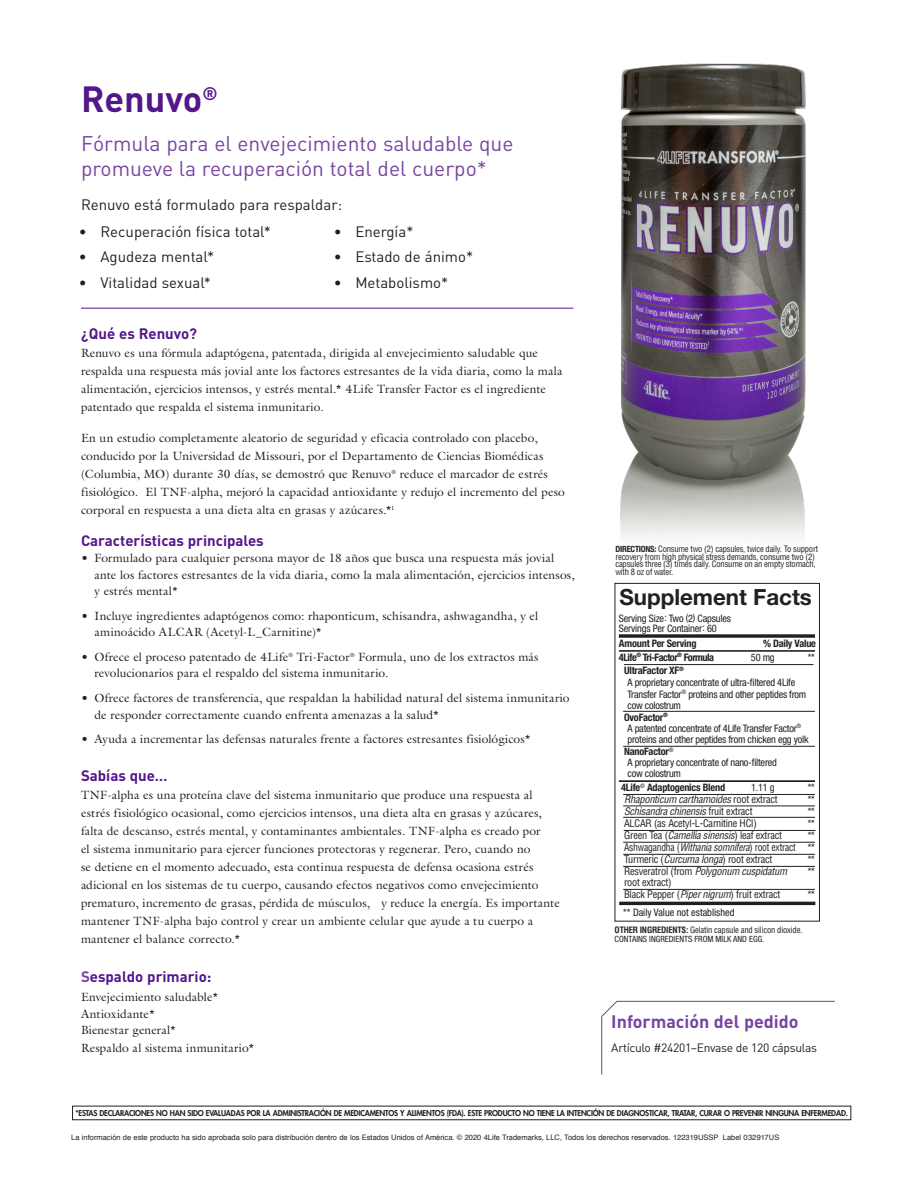
<style>
.page{position:relative;width:918px;height:1188px;background:#fff}
.page>*{position:absolute;margin:0;border:0;box-sizing:border-box;transform-origin:0 0}
.t1{font:700 36px "DIN";color:#53168b}
.t2{font:700 22.35px "Helvetica Neue LT Std";color:#231f20}
.t3{font:21px/25.2px "DIN";color:#7846a2}
.t4{font:700 17.85px "DIN";color:#7644a1}
.t5{font:15px "DIN";color:#231f20}
.t6{font:700 15px "DIN";color:#53168b}
.t7{font:12px/18px "Galliard Std";letter-spacing:.01em;color:#231f20}
.t8{font:12px "DIN";letter-spacing:-.025em;color:#231f20}
.t9{font:condensed 10.35px/10.4px "Helvetica Neue LT Std";letter-spacing:-.02em;color:#231f20}
.t10{font:condensed 10.35px/12px "Helvetica LT Std";letter-spacing:-.02em;color:#231f20}
.t11{font:italic condensed 10.35px "Helvetica LT Std";letter-spacing:-.02em;color:#231f20}
.t12{font:700 condensed 10.35px "Helvetica Neue LT Std";letter-spacing:-.02em;color:#231f20}
.t13{font:condensed 10.35px/12px "Helvetica LT Std";letter-spacing:-.02em;color:#231f20;text-align:justify;scale:.93 1}
.t14{font:condensed 10.35px "Helvetica Neue LT Std";color:#231f20}
.t15{font:700 condensed 10.35px "Helvetica Neue LT Std";letter-spacing:-.05em;color:#231f20}
.t16{font:condensed 8.55px/7.6px "Helvetica LT Std";letter-spacing:-.025em;color:#231f20}
.t17{font:condensed 8.55px/9.4px "Helvetica Neue LT Std";color:#231f20}
.t18{font:800 7.8px "Futura Std";letter-spacing:-.025em;color:#231f20}
.t19{font:7.5px "Helvetica";color:#231f20}
.s1{color:#7846a2}
.s2{font-family:"Helvetica Neue LT Std";font-weight:700}
.s3{font-style:normal}
.s4{font-style:italic}
.s5{font-family:"Helvetica Neue LT Std"}
.s6{font-family:"Helvetica LT Std";font-weight:700}
.s7{font-family:"Helvetica LT Std"}
</style>
<div class="page">
<img style="left:565px;top:63px;width:255px;height:570px">
<hr style="left:81px;top:308px;width:492px;height:1px;background:#53168b">
<svg style="left:601px;top:1001px;width:234px;height:74px"></svg>
<div style="left:72px;top:1106px;width:779px;height:14px;border:1px solid #231f20"></div>
<div style="left:615px;top:583px;width:204px;height:338px;background:#fff"></div>
<div style="left:615px;top:583px;width:205px;height:339px;border:1px solid #231f20"></div>
<svg style="left:619px;top:634px;width:196px;height:4px"></svg>
<hr style="left:619px;top:650px;width:196px;height:2px;background:#231f20">
<hr style="left:623px;top:711px;width:192px;height:1px;background:#231f20">
<hr style="left:623px;top:746px;width:192px;height:1px;background:#231f20">
<hr style="left:623px;top:806px;width:192px;height:1px;background:#231f20">
<hr style="left:623px;top:794px;width:192px;height:1px;background:#231f20">
<hr style="left:623px;top:817px;width:192px;height:1px;background:#231f20">
<hr style="left:624px;top:830px;width:192px;height:1px;background:#231f20">
<hr style="left:623px;top:842px;width:192px;height:1px;background:#231f20">
<hr style="left:623px;top:854px;width:192px;height:1px;background:#231f20">
<hr style="left:623px;top:866px;width:192px;height:1px;background:#231f20">
<hr style="left:623px;top:889px;width:192px;height:1px;background:#231f20">
<hr style="left:624px;top:664px;width:190px;height:1px;background:#231f20">
<hr style="left:619px;top:780px;width:196px;height:2px;background:#231f20">
<hr style="left:619px;top:902px;width:196px;height:3px;background:#231f20">
<p class="t1" style="left:81px;top:76px;width:138px">Renuvo<sup>®</sup></p>
<p class="t3" style="left:81px;top:130px;width:434px">Fórmula para el envejecimiento saludable que promueve la recuperación total del cuerpo*</p>
<p class="t5" style="left:81px;top:195px;width:263px">Renuvo está formulado para respaldar:</p>
<p class="t5" style="left:79px;top:222px;width:194px">• Recuperación física total*</p>
<p class="t5" style="left:79px;top:247px;width:137px">• Agudeza mental*</p>
<p class="t5" style="left:79px;top:273px;width:134px">• Vitalidad sexual*</p>
<p class="t5" style="left:334px;top:222px;width:81px">• Energía*</p>
<p class="t5" style="left:334px;top:247px;width:141px">• Estado de ánimo*</p>
<p class="t5" style="left:334px;top:273px;width:116px">• Metabolismo*</p>
<p class="t6" style="left:81px;top:324px;width:118px">¿Qué es Renuvo?</p>
<p class="t7" style="left:81px;top:344px;width:483px">Renuvo es una fórmula adaptógena, patentada, dirigida al envejecimiento saludable que respalda una respuesta más jovial ante los factores estresantes de la vida diaria, como la mala alimentación, ejercicios intensos, y estrés mental.* 4Life Transfer Factor es el ingrediente patentado que respalda el sistema inmunitario.</p>
<p class="t7" style="left:81px;top:429px;width:485px">En un estudio completamente aleatorio de seguridad y eficacia controlado con placebo, conducido por la Universidad de Missouri, por el Departamento de Ciencias Biomédicas (Columbia, MO) durante 30 días, se demostró que Renuvo<sup>®</sup> reduce el marcador de estrés fisiológico. El TNF-alpha, mejoró la capacidad antioxidante y redujo el incremento del peso corporal en respuesta a una dieta alta en grasas y azúcares.*<sup>1</sup></p>
<p class="t6" style="left:81px;top:531px;width:184px">Características principales</p>
<p class="t7" style="left:94px;top:550px;width:482px;line-height:16.5px;text-indent:-14px">• Formulado para cualquier persona mayor de 18 años que busca una respuesta más jovial ante los factores estresantes de la vida diaria, como la mala alimentación, ejercicios intensos, y estrés mental*</p>
<p class="t7" style="left:94px;top:607px;width:445px;line-height:16.5px;text-indent:-14px">• Incluye ingredientes adaptógenos como: rhaponticum, schisandra, ashwagandha, y el aminoácido ALCAR (Acetyl-L_Carnitine)*</p>
<p class="t7" style="left:94px;top:648px;width:445px;line-height:16.5px;text-indent:-14px">• Ofrece el proceso patentado de 4Life<sup>®</sup> Tri-Factor<sup>®</sup> Formula, uno de los extractos más revolucionarios para el respaldo del sistema inmunitario.</p>
<p class="t7" style="left:94px;top:690px;width:477px;line-height:16.5px;text-indent:-14px">• Ofrece factores de transferencia, que respaldan la habilidad natural del sistema inmunitario de responder correctamente cuando enfrenta amenazas a la salud*</p>
<p class="t7" style="left:81px;top:730px;width:452px">• Ayuda a incrementar las defensas naturales frente a factores estresantes fisiológicos*</p>
<p class="t6" style="left:81px;top:766px;width:88px">Sabías que…</p>
<p class="t7" style="left:81px;top:786px;width:480px">TNF-alpha es una proteína clave del sistema inmunitario que produce una respuesta al estrés fisiológico ocasional, como ejercicios intensos, una dieta alta en grasas y azúcares, falta de descanso, estrés mental, y contaminantes ambientales. TNF-alpha es creado por<br>el sistema inmunitario para ejercer funciones protectoras y regenerar. Pero, cuando no<br>se detiene en el momento adecuado, esta continua respuesta de defensa ocasiona estrés adicional en los sistemas de tu cuerpo, causando efectos negativos como envejecimiento prematuro, incremento de grasas, pérdida de músculos, y reduce la energía. Es importante mantener TNF-alpha bajo control y crear un ambiente celular que ayude a tu cuerpo a mantener el balance correcto.*</p>
<p class="t6" style="left:81px;top:966px;width:132px"><span class="s1">S</span>espaldo primario:</p>
<p class="t7" style="left:81px;top:989px;width:139px;line-height:16.5px">Envejecimiento saludable*<br>Antioxidante*<br>Bienestar general*</p>
<p class="t7" style="left:81px;top:1039px;width:175px">Respaldo al sistema inmunitario*</p>
<p class="t16" style="left:615px;top:545px;width:204px"><span class="s2">DIRECTIONS:</span> Consume two (2) capsules, twice daily. To support recovery from high physical stress demands, consume two (2) capsules three (3) times daily. Consume on an empty stomach, with 8 oz of water.</p>
<p class="t2" style="left:619px;top:583px;width:194px">Supplement Facts</p>
<p class="t9" style="left:619px;top:613px;width:114px">Serving Size: Two (2) Capsules<br>Servings Per Container: 60</p>
<p class="t12" style="left:619px;top:637px;width:79px">Amount Per Serving</p>
<p class="t12" style="left:763px;top:637px;width:54px">% Daily Value</p>
<p class="t15" style="left:619px;top:651px;width:97px">4Life<sup>®</sup> Tri-Factor<sup>®</sup> Formula</p>
<p class="t9" style="left:751px;top:652px;width:25px">50 mg</p>
<p class="t9" style="left:808px;top:652px;width:9px">**</p>
<p class="t12" style="left:624px;top:664px;width:61px">UltraFactor XF<sup>®</sup></p>
<p class="t9" style="left:628px;top:677px;width:169px">A proprietary concentrate of ultra-filtered 4Life</p>
<p class="t9" style="left:628px;top:689px;width:180px">Transfer Factor<sup>®</sup> proteins and other peptides from</p>
<p class="t9" style="left:628px;top:700px;width:55px">cow colostrum</p>
<p class="t12" style="left:624px;top:711px;width:45px">OvoFactor<sup>®</sup></p>
<p class="t9" style="left:628px;top:723px;width:175px">A patented concentrate of 4Life Transfer Factor<sup>®</sup></p>
<p class="t9" style="left:628px;top:734px;width:183px">proteins and other peptides from chicken egg yolk</p>
<p class="t12" style="left:624px;top:745px;width:51px">NanoFactor<sup>®</sup></p>
<p class="t9" style="left:628px;top:757px;width:151px">A proprietary concentrate of nano-filtered</p>
<p class="t9" style="left:628px;top:768px;width:55px">cow colostrum</p>
<p class="t12" style="left:621px;top:781px;width:105px">4Life<sup>®</sup> Adaptogenics Blend</p>
<p class="t9" style="left:751px;top:782px;width:25px">1.11 g</p>
<p class="t9" style="left:808px;top:782px;width:9px">**</p>
<p class="t11" style="left:624px;top:793px;width:155px">Rhaponticum carthamoides <span class="s3">root extract</span></p>
<p class="t9" style="left:808px;top:794px;width:9px">**</p>
<p class="t11" style="left:624px;top:805px;width:130px">Schisandra chinensis <span class="s3">fruit extract</span></p>
<p class="t9" style="left:808px;top:806px;width:9px">**</p>
<p class="t10" style="left:624px;top:817px;width:134px">ALCAR (as Acetyl-L-Carnitine HCl)</p>
<p class="t9" style="left:808px;top:818px;width:9px">**</p>
<p class="t10" style="left:624px;top:829px;width:160px">Green Tea (<span class="s4">Camellia sinensis</span>) leaf extract</p>
<p class="t13" style="left:624px;top:829px;width:207px;text-indent:184px"><span class="s5">** </span>Ashwagandha (<span class="s4">Withania somnifera</span>) root extract <span class="s5">** </span>Turmeric (<span class="s4">Curcuma longa</span>) root extract</p>
<p class="t9" style="left:808px;top:854px;width:9px">**</p>
<p class="t11" style="left:624px;top:865px;width:165px"><span class="s3">Resveratrol (from</span> Polygonum cuspidatum</p>
<p class="t9" style="left:808px;top:866px;width:9px">**</p>
<p class="t10" style="left:624px;top:877px;width:158px">root extract)<br>Black Pepper (<span class="s4">Piper nigrum</span>) fruit extract</p>
<p class="t9" style="left:808px;top:889px;width:9px">**</p>
<p class="t14" style="left:623px;top:906px;width:113px">** Daily Value not established</p>
<p class="t17" style="left:615px;top:925px;width:189px"><span class="s6">OTHER INGREDIENTS:</span> <span class="s7">Gelatin capsule and silicon dioxide.<br></span>CONTAINS INGREDIENTS FROM MILK AND EGG.</p>
<p class="t4" style="left:611px;top:1010px;width:189px">Información del pedido</p>
<p class="t8" style="left:611px;top:1041px;width:207px">Artículo #24201–Envase de 120 cápsulas</p>
<p class="t18" style="left:75px;top:1108px;width:774px">*ESTAS DECLARACIONES NO HAN SIDO EVALUADAS POR LA ADMINISTRACIÓN DE MEDICAMENTOS Y ALIMENTOS (FDA). ESTE PRODUCTO NO TIENE LA INTENCIÓN DE DIAGNOSTICAR, TRATAR, CURAR O PREVENIR NINGUNA ENFERMEDAD.</p>
<p class="t19" style="left:71px;top:1132px;width:710px">La información de este producto ha sido aprobada solo para distribución dentro de los Estados Unidos of América. © 2020 4Life Trademarks, LLC, Todos los derechos reservados. 122319USSP Label 032917US</p>
</div>
